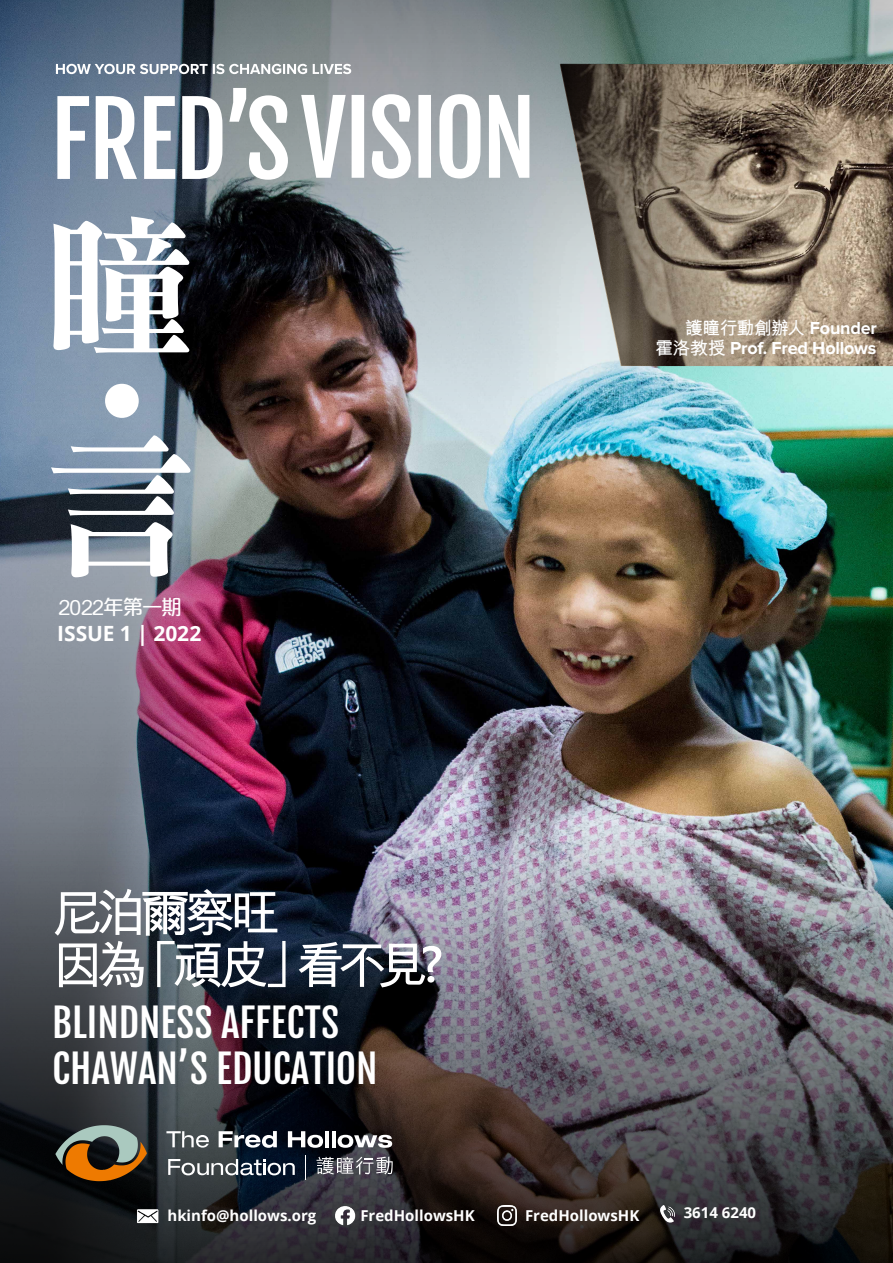
<style>
.page{position:relative;width:893px;height:1263px;background:#fff}
.page>*{position:absolute;margin:0;border:0;box-sizing:border-box;transform-origin:0 0}
.t1{font:700 51px/51.6px "Microsoft M Hei";letter-spacing:-.135em;color:#fff}
.t2{font:39px/46.5px "Fjalla One";color:#fff}
.t3{font:700 21px "Open Sans";color:#fff}
.t4{font:500 21px "M Elle HK";letter-spacing:-.045em;color:#fff}
.t5{font:700 18px "Proxima Nova";letter-spacing:-.015em;color:#fff}
.t6{font:700 18px "Microsoft M Hei";letter-spacing:-.045em;color:#fff}
.t7{font:700 15px "Open Sans";color:#fff}
.s1{font-family:"Proxima Nova"}
.s2{font-family:"Microsoft M Hei"}
</style>
<div class="page">
<img style="left:0;top:491px;width:893px;height:276px">
<img style="left:0;top:767px;width:893px;height:496px">
<img style="left:0;top:0;width:893px;height:491px">
<svg style="left:560px;top:64px;width:333px;height:303px"></svg>
<svg style="left:301px;top:94px;width:228px;height:85px"></svg>
<svg style="left:57px;top:88px;width:231px;height:92px"></svg>
<img style="left:135px;top:1204px;width:26px;height:23px">
<img style="left:335px;top:1205px;width:20px;height:21px">
<img style="left:497px;top:1206px;width:20px;height:19px">
<img style="left:657px;top:1203px;width:20px;height:22px">
<svg style="left:56px;top:64px;width:295px;height:10px"></svg>
<svg style="left:55px;top:1125px;width:92px;height:56px"></svg>
<svg style="left:306px;top:1155px;width:1px;height:25px"></svg>
<hr style="left:325px;top:1131px;width:4px;height:16px;background:#fff">
<svg style="left:288px;top:1131px;width:35px;height:17px"></svg>
<hr style="left:332px;top:1131px;width:4px;height:16px;background:#fff">
<svg style="left:219px;top:1131px;width:58px;height:17px"></svg>
<svg style="left:338px;top:1135px;width:54px;height:13px"></svg>
<svg style="left:168px;top:1159px;width:127px;height:16px"></svg>
<svg style="left:316px;top:1157px;width:77px;height:17px"></svg>
<svg style="left:166px;top:1131px;width:43px;height:16px"></svg>
<svg style="left:53px;top:216px;width:136px;height:137px"></svg>
<svg style="left:105px;top:384px;width:34px;height:34px"></svg>
<svg style="left:51px;top:435px;width:139px;height:142px"></svg>
<h3 class="t4" style="left:58px;top:592px;width:125px">2022年第一期</h3>
<h3 class="t3" style="left:57px;top:619px;width:146px">ISSUE 1 | 2022</h3>
<h1 class="t1" style="left:52px;top:884px;width:393px">尼泊爾察旺<br>因為「頑皮」看不見?</h1>
<h2 class="t2" style="left:52px;top:999px;width:327px">BLINDNESS AFFECTS<br>CHAWAN’S EDUCATION</h2>
<p class="t6" style="left:685px;top:315px;width:193px">護瞳行動創辦人 <span class="s1">Founder</span></p>
<p class="t5" style="left:655px;top:340px;width:223px"><span class="s2">霍洛教授</span> Prof. Fred Hollows</p>
<p class="t7" style="left:167px;top:1204px;width:150px">hkinfo@hollows.org</p>
<p class="t7" style="left:360px;top:1204px;width:116px">FredHollowsHK</p>
<p class="t7" style="left:684px;top:1202px;width:74px">3614 6240</p>
<p class="t7" style="left:525px;top:1204px;width:116px">FredHollowsHK</p>
</div>
